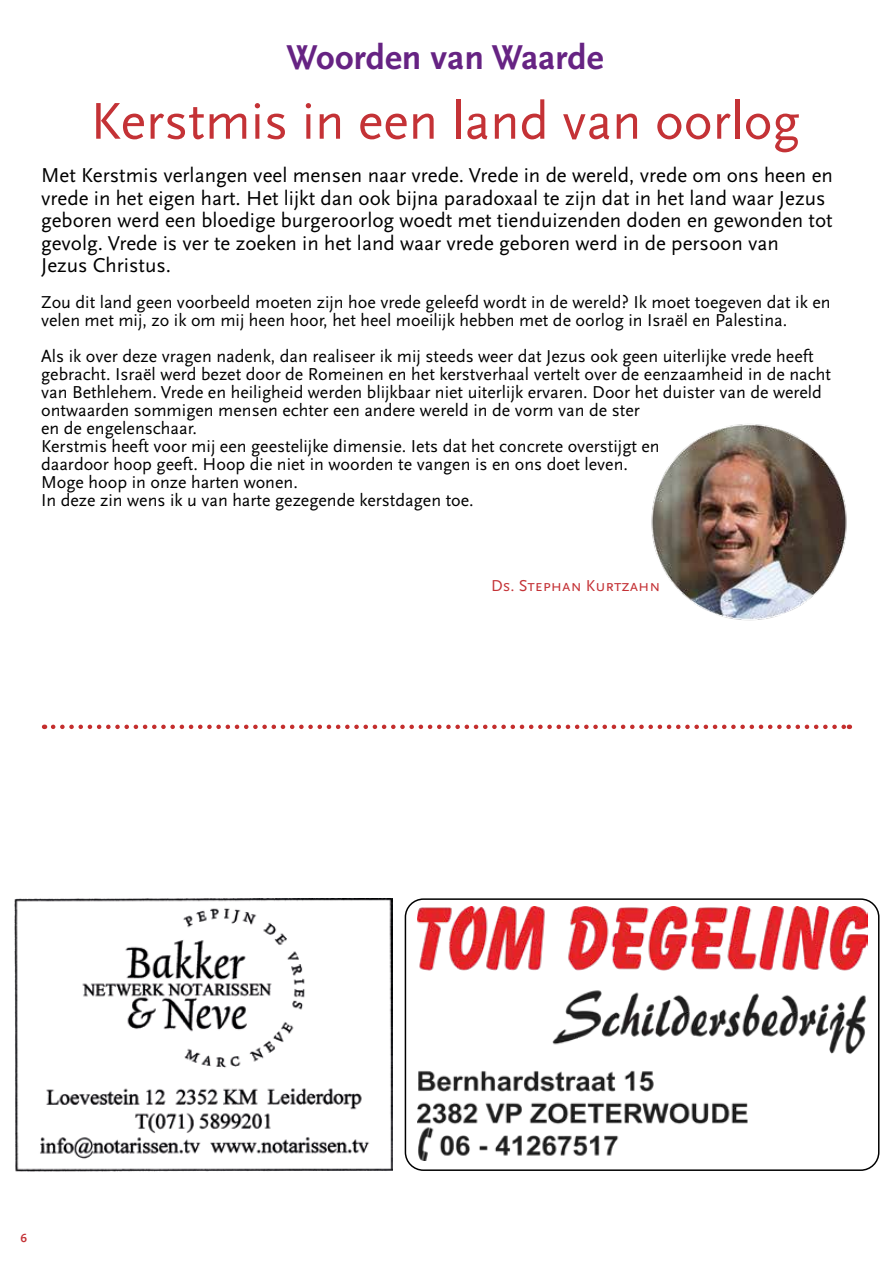
<style>
.page{position:relative;width:893px;height:1263px;background:#fff}
.page>*{position:absolute;margin:0;border:0;box-sizing:border-box;transform-origin:0 0}
.t1{font:54px "Scala Sans Pro";color:#c43236}
.t2{font:700 36px "Scala Sans Pro";color:#662383}
.t3{font:21px/22.5px "Scala Sans Pro";color:#000}
.t4{font:18px/18px "Scala Sans Pro";color:#000}
.t5{font:16.5px "Scala Sans Caps";color:#c43236}
.t6{font:700 12px "Scala Sans Pro";color:#c43236}
</style>
<div class="page">
<img style="left:651px;top:424px;width:196px;height:197px">
<img style="left:417px;top:906px;width:450px;height:254px">
<div style="left:405px;top:898px;width:474px;height:273px;border:2px solid #000;border-radius:18px"></div>
<img style="left:14px;top:898px;width:378px;height:273px">
<svg style="left:53px;top:725px;width:797px;height:4px"></svg>
<h2 class="t2" style="left:287px;top:37px;width:318px">Woorden van Waarde</h2>
<h1 class="t1" style="left:90px;top:90px;width:711px">Kerstmis in een land van oorlog</h1>
<p class="t3" style="left:41px;top:164px;width:793px">Met Kerstmis verlangen veel mensen naar vrede. Vrede in de wereld, vrede om ons heen en vrede in het eigen hart. Het lijkt dan ook bijna paradoxaal te zijn dat in het land waar Jezus geboren werd een bloedige burgeroorlog woedt met tienduizenden doden en gewonden tot gevolg. Vrede is ver te zoeken in het land waar vrede geboren werd in de persoon van<br>Jezus Christus.</p>
<p class="t4" style="left:41px;top:294px;width:791px">Zou dit land geen voorbeeld moeten zijn hoe vrede geleefd wordt in de wereld? Ik moet toegeven dat ik en velen met mij, zo ik om mij heen hoor, het heel moeilijk hebben met de oorlog in Israël en Palestina.</p>
<p class="t4" style="left:41px;top:348px;width:791px">Als ik over deze vragen nadenk, dan realiseer ik mij steeds weer dat Jezus ook geen uiterlijke vrede heeft gebracht. Israël werd bezet door de Romeinen en het kerstverhaal vertelt over de eenzaamheid in de nacht van Bethlehem. Vrede en heiligheid werden blijkbaar niet uiterlijk ervaren. Door het duister van de wereld ontwaarden sommigen mensen echter een andere wereld in de vorm van de ster<br>en de engelenschaar.<br>Kerstmis heeft voor mij een geestelijke dimensie. Iets dat het concrete overstijgt en<br>daardoor hoop geeft. Hoop die niet in woorden te vangen is en ons doet leven.<br>Moge hoop in onze harten wonen.<br>In deze zin wens ik u van harte gezegende kerstdagen toe.</p>
<p class="t5" style="left:491px;top:577px;width:171px">Ds. Stephan Kurtzahn</p>
<p class="t6" style="left:20px;top:1231px;width:8px">6</p>
</div>
